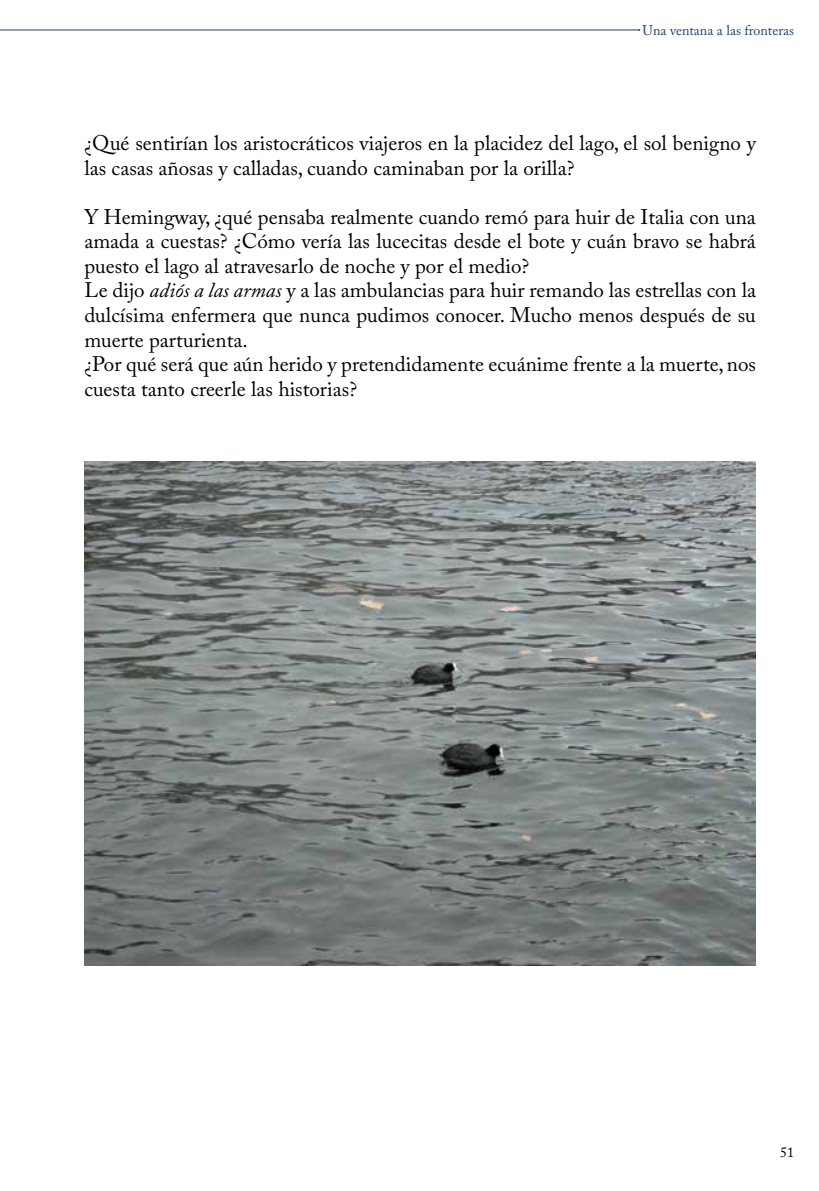
<style>
.page{position:relative;width:819px;height:1191px;background:#fff}
.page>*{position:absolute;margin:0;border:0;box-sizing:border-box;transform-origin:0 0}
.t1{font:21px/24.5px "Adobe Caslon Pro";color:#000}
.t2{font:14px "Adobe Caslon Pro";color:#21406e}
.t3{font:14px "Adobe Caslon Pro";color:#000}
.s1{font-style:italic}
</style>
<div class="page">
<hr style="left:0;top:30px;width:639px;height:1px;background:#21406e">
<img style="left:84px;top:461px;width:672px;height:504px">
<p class="t2" style="left:642px;top:22px;width:153px">Una ventana a las fronteras</p>
<p class="t1" style="left:84px;top:131px;width:673px">¿Qué sentirían los aristocráticos viajeros en la placidez del lago, el sol benigno y las casas añosas y calladas, cuando caminaban por la orilla?</p>
<p class="t1" style="left:84px;top:204px;width:673px">Y Hemingway, ¿qué pensaba realmente cuando remó para huir de Italia con una amada a cuestas? ¿Cómo vería las lucecitas desde el bote y cuán bravo se habrá puesto el lago al atravesarlo de noche y por el medio?<br>Le dijo <span class="s1">adiós a las armas</span> y a las ambulancias para huir remando las estrellas con la dulcísima enfermera que nunca pudimos conocer. Mucho menos después de su muerte parturienta.<br>¿Por qué será que aún herido y pretendidamente ecuánime frente a la muerte, nos cuesta tanto creerle las historias?</p>
<p class="t3" style="left:780px;top:1144px;width:15px">51</p>
</div>
